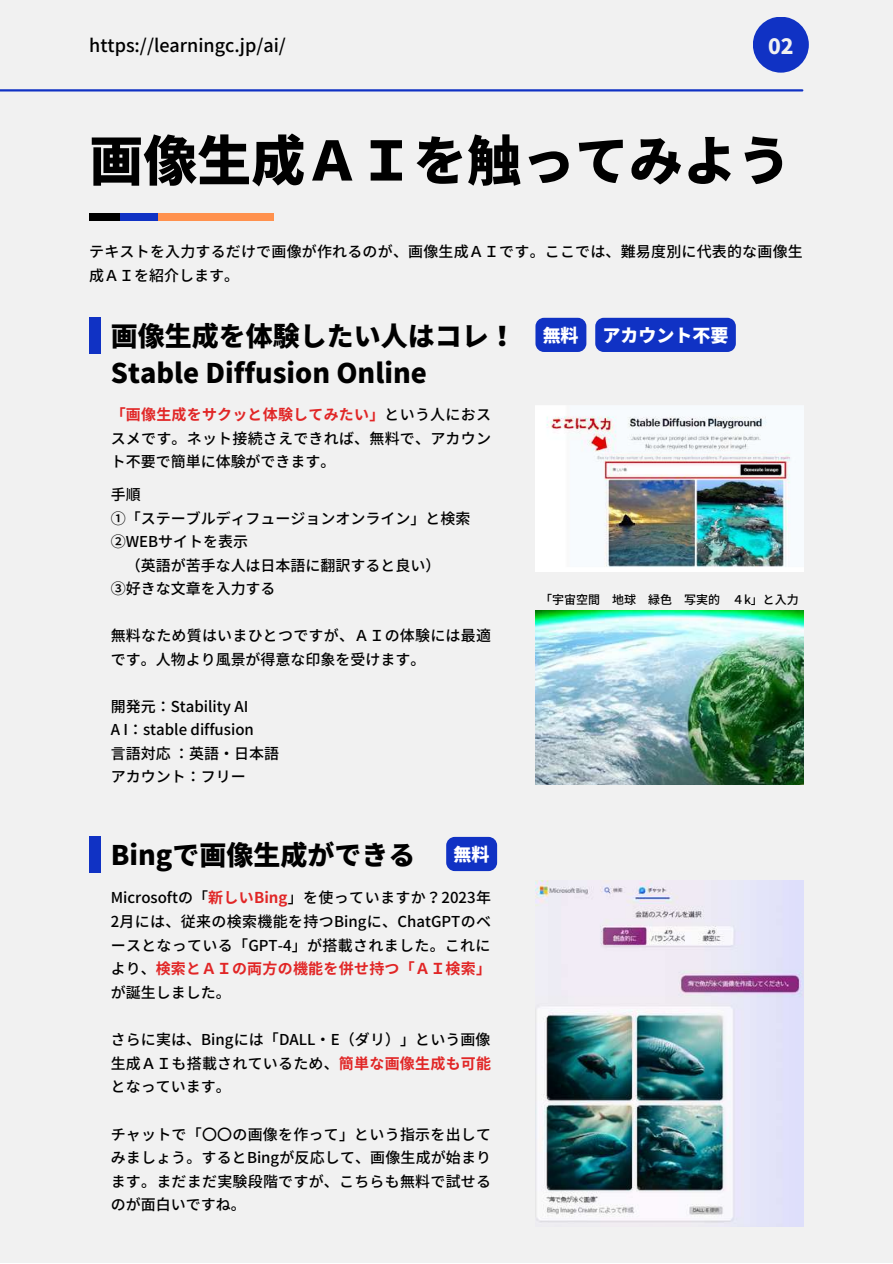
<style>
.page{position:relative;width:893px;height:1264px;background:#fff}
.page>*{position:absolute;margin:0;border:0;box-sizing:border-box;transform-origin:0 0}
.t1{font:900 54px "Noto Sans JP";color:#000}
.t2{font:900 27px/37px "Noto Sans JP";color:#000}
.t3{font:900 21px "Noto Sans JP";color:#f1f1f1}
.t4{font:500 18px "Noto Sans JP";color:#000}
.t5{font:900 18px "Noto Sans JP";color:#fff}
.t6{font:500 15px/23.5px "Noto Sans JP";letter-spacing:.005em;color:#000;text-align:justify}
.t7{font:500 12px "Noto Sans JP";color:#000}
.s1{font-weight:700;color:#e12626}
</style>
<div class="page">
<div style="left:0;top:0;width:892px;height:1262px;background:#f1f1f1"></div>
<hr style="left:0;top:89px;width:802px;height:2px;background:#1032c4">
<div style="left:752px;top:17px;width:56px;height:56px;background:#1032c4;border-radius:50%"></div>
<div style="left:89px;top:836px;width:12px;height:36px;background:#1032c4"></div>
<div style="left:89px;top:213px;width:185px;height:8px;background:#ff914d"></div>
<div style="left:89px;top:213px;width:68px;height:8px;background:#1032c4"></div>
<div style="left:89px;top:213px;width:31px;height:8px;background:#000"></div>
<div style="left:89px;top:317px;width:12px;height:36px;background:#1032c4"></div>
<img style="left:535px;top:610px;width:268px;height:174px">
<img style="left:535px;top:406px;width:268px;height:165px">
<img style="left:535px;top:880px;width:268px;height:346px">
<div style="left:446px;top:836px;width:51px;height:35px;background:#1032c4;border-radius:9px"></div>
<div style="left:535px;top:318px;width:51px;height:34px;background:#1032c4;border-radius:9px"></div>
<div style="left:595px;top:318px;width:140px;height:34px;background:#1032c4"></div>
<p class="t4" style="left:89px;top:31px;width:198px">https://learningc.jp/ai/</p>
<h3 class="t3" style="left:768px;top:29px;width:27px">02</h3>
<h1 class="t1" style="left:89px;top:118px;width:703px">画像生成ＡＩを触ってみよう</h1>
<p class="t6" style="left:89px;top:239px;width:713px">テキストを入力するだけで画像が作れるのが、画像生成ＡＩです。ここでは、難易度別に代表的な画像生成ＡＩを紹介します。</p>
<h2 class="t2" style="left:111px;top:316px;width:406px">画像生成を体験したい人はコレ！<br>Stable Diffusion Online</h2>
<p class="t6" style="left:111px;top:402px;width:381px"><span class="s1">「画像生成をサクッと体験してみたい」</span>という人におススメです。ネット接続さえできれば、無料で、アカウント不要で簡単に体験ができます。</p>
<p class="t6" style="left:111px;top:482px;width:31px">手順</p>
<p class="t6" style="left:111px;top:505px;width:361px">①「ステーブルディフュージョンオンライン」と検索</p>
<p class="t6" style="left:111px;top:529px;width:137px">②WEBサイトを表示</p>
<p class="t6" style="left:126px;top:552px;width:316px">（英語が苦手な人は日本語に翻訳すると良い）</p>
<p class="t6" style="left:111px;top:576px;width:166px">③好きな文章を入力する</p>
<p class="t6" style="left:111px;top:623px;width:381px">無料なため質はいまひとつですが、ＡＩの体験には最適です。人物より風景が得意な印象を受けます。</p>
<p class="t6" style="left:111px;top:693px;width:170px;text-align:left">開発元：Stability AI<br>A I：stable diffusion<br>言語対応：英語・日本語アカウント：フリー</p>
<h2 class="t2" style="left:111px;top:835px;width:306px">Bingで画像生成ができる</h2>
<p class="t6" style="left:111px;top:885px;width:382px">Microsoftの「<span class="s1">新しいBing</span>」を使っていますか？2023年2月には、従来の検索機能を持つBingに、ChatGPTのベースとなっている「GPT-4」が搭載されました。これにより、<span class="s1">検索とＡＩの両方の機能を併せ持つ「ＡＩ検索」</span>が誕生しました。</p>
<p class="t6" style="left:111px;top:1026px;width:382px">さらに実は、Bingには「DALL・E（ダリ）」という画像生成ＡＩも搭載されているため、<span class="s1">簡単な画像生成も可能</span>となっています。</p>
<p class="t6" style="left:111px;top:1121px;width:382px">チャットで「〇〇の画像を作って」という指示を出してみましょう。するとBingが反応して、画像生成が始まります。まだまだ実験段階ですが、こちらも無料で試せるのが面白いですね。</p>
<p class="t5" style="left:453px;top:839px;width:37px">無料</p>
<p class="t5" style="left:542px;top:321px;width:37px">無料</p>
<p class="t5" style="left:602px;top:321px;width:127px">アカウント不要</p>
<p class="t7" style="left:540px;top:590px;width:258px">「宇宙空間 地球 緑色 写実的 ４k」と入力</p>
</div>
